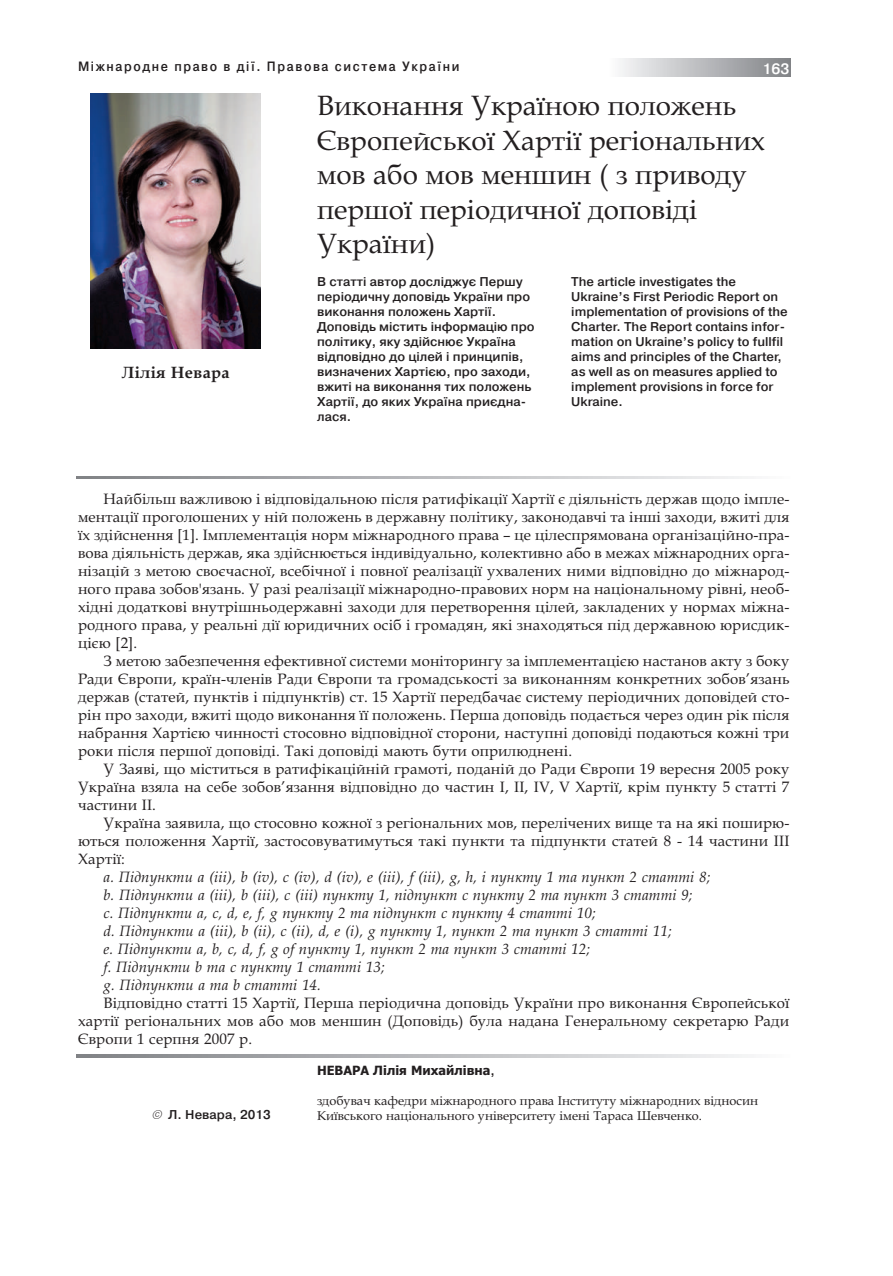
<style>
.page{position:relative;width:893px;height:1276px;background:#fff}
.page>*{position:absolute;margin:0;border:0;box-sizing:border-box;transform-origin:0 0}
.t1{font:27.9px/34.5px "Book Antiqua";color:#231f20}
.t2{font:700 16.5px "Book Antiqua";letter-spacing:.01em;color:#231f20}
.t3{font:15px/18px "Book Antiqua";letter-spacing:.01em;color:#231f20;text-align:justify}
.t4{font:italic 15px/18px "Book Antiqua";letter-spacing:.01em;color:#231f20}
.t5{font:700 15px "Pragmatica Light C";color:#fff}
.t6{font:700 13.5px "Pragmatica Light C";letter-spacing:.13em;color:#231f20;scale:.9 1}
.t7{font:700 12.75px/15px "Pragmatica Light C";color:#231f20}
.t8{font:12.75px "Book Antiqua";color:#231f20}
.t9{font:700 12.75px "Tahoma";color:#231f20}
.s1{font-family:"Pragmatica Light C"}
.s2{font-weight:400;font-style:italic}
</style>
<div class="page">
<div style="left:610px;top:59px;width:181px;height:18px;background:linear-gradient(to right,#fafafb,#808185)"></div>
<img style="left:90px;top:94px;width:170px;height:255px">
<svg style="left:77px;top:477px;width:671px;height:2px"></svg>
<svg style="left:77px;top:1054px;width:671px;height:3px;background:#b8b9bc"></svg>
<p class="t6" style="left:78px;top:58px;width:425px">Міжнародне право в дії. Правова система України</p>
<p class="t5" style="left:762px;top:60px;width:28px">163</p>
<h1 class="t1" style="left:317px;top:88px;width:450px">Виконання Україною положень<br>Європейської Хартії регіональних мов або мов меншин ( з приводу першої періодичної доповіді<br>України)</h1>
<p class="t7" style="left:571px;top:274px;width:218px">The article investigates the<br>Ukraine’s First Periodic Report on implementation of provisions of the<br>Charter. The Report contains infor&shy;mation on Ukraine’s policy to fullfil aims and principles of the Charter, as well as on measures applied to implement provisions in force for<br>Ukraine.</p>
<p class="t7" style="left:317px;top:274px;width:219px">В статті автор досліджує Першу періодичну доповідь України про виконання положень Хартії.<br>Доповідь містить інформацію про політику, яку здійснює Україна відповідно до цілей і принципів, визначених Хартією, про заходи, вжиті на виконання тих положень<br>Хартії, до яких Україна приєдна&shy;лася.</p>
<p class="t2" style="left:122px;top:363px;width:109px">Лілія Невара</p>
<p class="t3" style="left:78px;top:490px;width:713px;text-indent:26px">Найбільш важливою і відповідальною після ратифікації Хартії є діяльність держав щодо імпле&shy;ментації проголошених у ній положень в державну політику, законодавчі та інші заходи, вжиті для їх здійснення [1]. Імплементація норм міжнародного права – це цілеспрямована організаційно-пра&shy;вова діяльність держав, яка здійснюється індивідуально, колективно або в межах міжнародних орга&shy;нізацій з метою своєчасної, всебічної і повної реалізації ухвалених ними відповідно до міжнарод&shy;ного права зобов'язань. У разі реалізації міжнародно-правових норм на національному рівні, необ&shy;хідні додаткові внутрішньодержавні заходи для перетворення цілей, закладених у нормах міжна&shy;родного права, у реальні дії юридичних осіб і громадян, які знаходяться під державною юрисдик&shy;цією [2].</p>
<p class="t3" style="left:78px;top:652px;width:713px;text-indent:26px">З метою забезпечення ефективної системи моніторингу за імплементацією настанов акту з боку Ради Європи, країн-членів Ради Європи та громадськості за виконанням конкретних зобов’язань держав (статей, пунктів і підпунктів) ст. 15 Хартії передбачає систему періодичних доповідей сто&shy;рін про заходи, вжиті щодо виконання її положень. Перша доповідь подається через один рік після набрання Хартією чинності стосовно вiдповiдної сторони, наступні доповiдi подаються кожні три роки після першої доповiдi. Такі доповіді мають бути оприлюднені.</p>
<p class="t3" style="left:78px;top:760px;width:713px;text-indent:26px">У Заяві, що міститься в ратифікаційній грамоті, поданій до Ради Європи 19 вересня 2005 року Україна взяла на себе зобов’язання відповідно до частин I, II, IV, V Хартії, крім пункту 5 статті 7 частини II.</p>
<p class="t3" style="left:78px;top:814px;width:713px;text-indent:26px">Україна заявила, що стосовно кожної з регіональних мов, перелічених вище та на які поширю&shy;ються положення Хартії, застосовуватимуться такі пункти та підпункти статей 8 - 14 частини III Хартії:</p>
<p class="t4" style="left:104px;top:868px;width:608px">a. Підпункти a (iii), b (iv), c (iv), d (iv), e (iii), f (iii), g, h, i пункту 1 та пункт 2 статті 8; b. Підпункти a (iii), b (iii), c (iii) пункту 1, підпункт c пункту 2 та пункт 3 статті 9;<br>c. Підпункти a, c, d, e, f, g пункту 2 та підпункт c пункту 4 статті 10;<br>d. Підпункти a (iii), b (ii), c (ii), d, e (i), g пункту 1, пункт 2 та пункт 3 статті 11;<br>e. Підпункти a, b, c, d, f, g of пункту 1, пункт 2 та пункт 3 статті 12;<br>f. Підпункти b та c пункту 1 статті 13;<br>g. Підпункти a та b статті 14.</p>
<p class="t3" style="left:78px;top:994px;width:713px;text-indent:26px">Відповідно статті 15 Хартії, Перша періодична доповідь України про виконання Європейської хартії регіональних мов або мов меншин (Доповідь) була надана Генеральному секретарю Ради Європи 1 серпня 2007 р.</p>
<p class="t9" style="left:317px;top:1062px;width:179px">НЕВАРА Лілія Михайлівна<span class="s1">,</span></p>
<p class="t8" style="left:317px;top:1092px;width:443px">здобувач кафедри міжнародного права Інституту міжнародних відносин</p>
<p class="t7" style="left:152px;top:1106px;width:121px"><span class="s2">©</span> Л. Невара, 2013</p>
<p class="t8" style="left:317px;top:1107px;width:387px">Київського національного університету імені Тараса Шевченко.</p>
</div>
